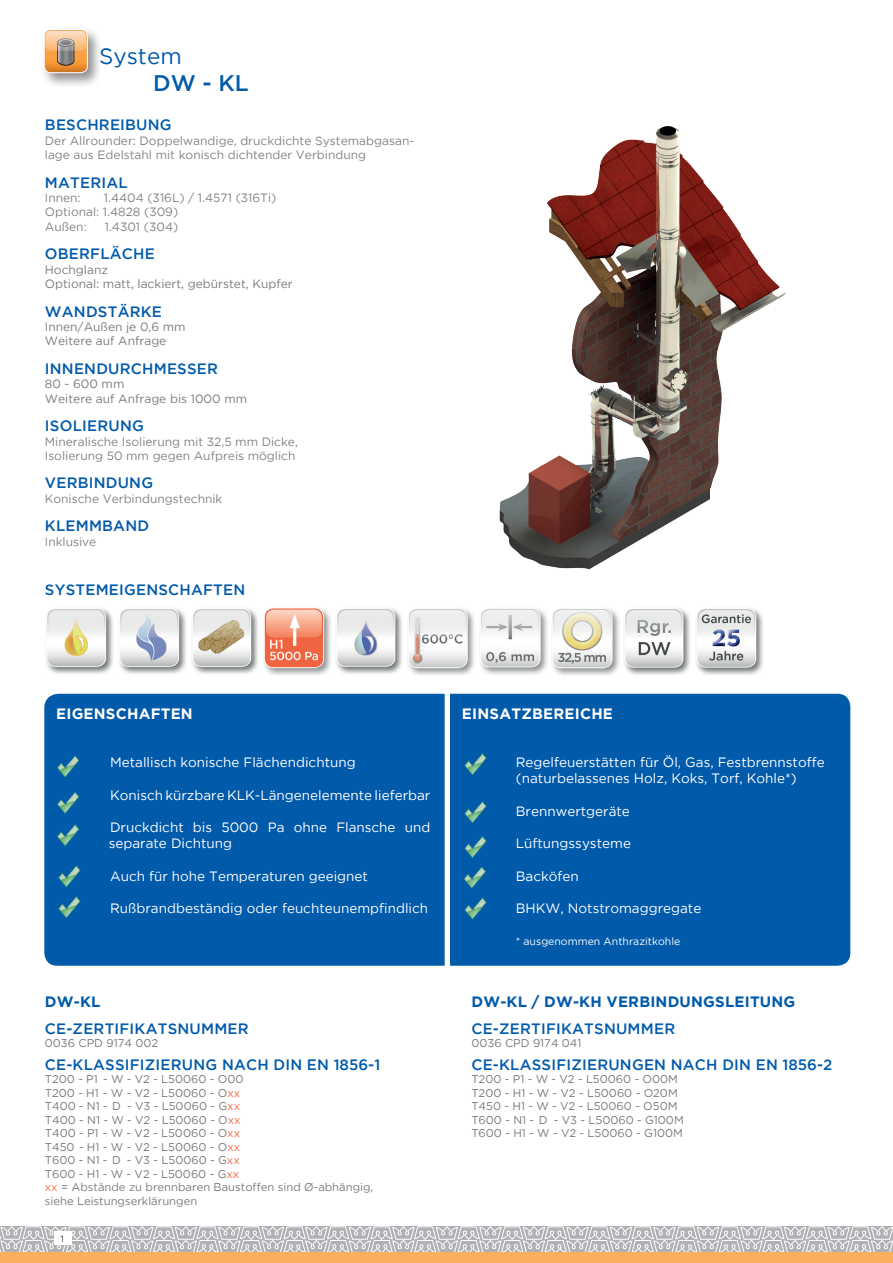
<style>
.page{position:relative;width:893px;height:1263px;background:#fff}
.page>*{position:absolute;margin:0;border:0;box-sizing:border-box;transform-origin:0 0}
.t1{font:22.5px "Gotham";color:#015aaa}
.t2{font:500 22.5px "Gotham";color:#015aaa}
.t3{font:500 15px "Gotham";letter-spacing:.015em;color:#015aaa}
.t4{font:700 15px "Gotham";letter-spacing:.015em;color:#015aaa}
.t5{font:700 15px "Gotham";letter-spacing:.015em;color:#fff}
.t6{font:13.5px/16.2px "Gotham";color:#fff}
.t7{font:12px/14.4px "Gotham";color:#808285}
.t8{font:12px/14.4px "Gotham";color:#787a7f}
.t9{font:11.25px/13.5px "Gotham";color:#787a7f}
.t10{font:10.5px "Gotham";color:#fff}
.t11{font:9px "Gotham";color:#231f20}
.s1{color:#f26640}
</style>
<div class="page">
<svg style="left:0;top:1226px;width:893px;height:26px;background:#c6c6c9"></svg>
<div style="left:54px;top:1231px;width:17px;height:14px;background:#fff"></div>
<div style="left:0;top:1252px;width:893px;height:11px;background:#faae5e"></div>
<div style="left:44px;top:694px;width:401px;height:272px;background:#015aaa"></div>
<div style="left:450px;top:694px;width:400px;height:272px;background:#015aaa"></div>
<div style="left:41px;top:27px;width:62px;height:62px;background:#231f20;opacity:.5"></div>
<div style="left:44px;top:29px;width:44px;height:44px;border:1px solid #fff;border-radius:7px"></div>
<svg style="left:44px;top:30px;width:43px;height:43px"></svg>
<svg style="left:45px;top:31px;width:41px;height:20px"></svg>
<svg style="left:57px;top:755px;width:22px;height:22px"></svg>
<svg style="left:57px;top:792px;width:22px;height:22px"></svg>
<svg style="left:57px;top:824px;width:22px;height:22px"></svg>
<svg style="left:464px;top:753px;width:23px;height:22px"></svg>
<img style="left:336px;top:608px;width:66px;height:66px">
<img style="left:696px;top:608px;width:67px;height:67px">
<img style="left:480px;top:608px;width:68px;height:67px">
<img style="left:46px;top:608px;width:67px;height:66px">
<img style="left:624px;top:608px;width:66px;height:67px">
<img style="left:552px;top:608px;width:68px;height:68px">
<img style="left:408px;top:608px;width:67px;height:67px">
<img style="left:192px;top:608px;width:66px;height:66px">
<img style="left:119px;top:608px;width:67px;height:66px">
<img style="left:264px;top:608px;width:67px;height:67px">
<img style="left:499px;top:126px;width:287px;height:444px">
<svg style="left:58px;top:865px;width:23px;height:22px"></svg>
<svg style="left:58px;top:896px;width:23px;height:22px"></svg>
<svg style="left:464px;top:867px;width:22px;height:22px"></svg>
<svg style="left:464px;top:836px;width:23px;height:22px"></svg>
<svg style="left:464px;top:801px;width:23px;height:22px"></svg>
<svg style="left:464px;top:897px;width:23px;height:22px"></svg>
<h1 class="t1" style="left:99px;top:42px;width:84px">System</h1>
<h1 class="t2" style="left:153px;top:69px;width:97px">DW - KL</h1>
<h2 class="t3" style="left:45px;top:115px;width:128px">BESCHREIBUNG</h2>
<p class="t7" style="left:45px;top:133px;width:371px">Der Allrounder: Doppelwandige, druckdichte Systemabgasan&shy;lage aus Edelstahl mit konisch dichtender Verbindung</p>
<h2 class="t3" style="left:45px;top:172px;width:84px">MATERIAL</h2>
<p class="t7" style="left:45px;top:190px;width:37px">Innen:</p>
<p class="t7" style="left:45px;top:190px;width:233px;text-indent:59px">1.4404 (316L) / 1.4571 (316Ti)<br>Optional: 1.4828 (309)<br>Außen:</p>
<p class="t7" style="left:105px;top:219px;width:75px">1.4301 (304)</p>
<h2 class="t3" style="left:45px;top:244px;width:111px">OBERFLÄCHE</h2>
<p class="t8" style="left:45px;top:262px;width:249px">Hochglanz<br>Optional: matt, lackiert, gebürstet, Kupfer</p>
<h2 class="t3" style="left:45px;top:301px;width:119px">WANDSTÄRKE</h2>
<p class="t8" style="left:45px;top:319px;width:142px">Innen/Außen je 0,6 mm<br>Weitere auf Anfrage</p>
<h2 class="t3" style="left:45px;top:359px;width:175px">INNENDURCHMESSER</h2>
<p class="t8" style="left:45px;top:376px;width:204px">80 - 600 mm<br>Weitere auf Anfrage bis 1000 mm</p>
<h2 class="t3" style="left:45px;top:416px;width:100px">ISOLIERUNG</h2>
<p class="t7" style="left:45px;top:434px;width:255px">Mineralische Isolierung mit 32,5 mm Dicke,<br>Isolierung 50 mm gegen Aufpreis möglich</p>
<h2 class="t3" style="left:45px;top:473px;width:110px">VERBINDUNG</h2>
<p class="t7" style="left:45px;top:491px;width:179px">Konische Verbindungstechnik</p>
<h2 class="t3" style="left:45px;top:516px;width:106px">KLEMMBAND</h2>
<p class="t7" style="left:45px;top:534px;width:53px">Inklusive</p>
<h2 class="t3" style="left:45px;top:579px;width:202px">SYSTEMEIGENSCHAFTEN</h2>
<h2 class="t5" style="left:56px;top:703px;width:138px">EIGENSCHAFTEN</h2>
<p class="t6" style="left:110px;top:754px;width:247px">Metallisch konische Flächendichtung</p>
<p class="t6" style="left:110px;top:786px;width:322px">Konisch kürzbare KLK-Längenelemente lieferbar</p>
<p class="t6" style="left:109px;top:819px;width:323px">Druckdicht bis 5000 Pa ohne Flansche und separate Dichtung</p>
<p class="t6" style="left:110px;top:867px;width:259px">Auch für hohe Temperaturen geeignet</p>
<p class="t6" style="left:110px;top:900px;width:320px">Rußbrandbeständig oder feuchteunempfindlich</p>
<h2 class="t4" style="left:45px;top:992px;width:57px">DW-KL</h2>
<h2 class="t3" style="left:45px;top:1019px;width:205px">CE-ZERTIFIKATSNUMMER</h2>
<p class="t9" style="left:45px;top:1036px;width:115px">0036 CPD 9174 002</p>
<h2 class="t3" style="left:45px;top:1055px;width:337px">CE-KLASSIFIZIERUNG NACH DIN EN 1856-1</h2>
<p class="t9" style="left:45px;top:1072px;width:330px">T200 - P1 - W - V2 - L50060 - O00<br>T200 - H1 - W - V2 - L50060 - O<span class="s1">xx<br></span>T400 - N1 - D - V3 - L50060 - G<span class="s1">xx<br></span>T400 - N1 - W - V2 - L50060 - O<span class="s1">xx<br></span>T400 - P1 - W - V2 - L50060 - O<span class="s1">xx<br></span>T450 - H1 - W - V2 - L50060 - O<span class="s1">xx<br></span>T600 - N1 - D - V3 - L50060 - G<span class="s1">xx<br></span>T600 - H1 - W - V2 - L50060 - G<span class="s1">xx<br>xx</span> = Abstände zu brennbaren Baustoffen sind Ø-abhängig, siehe Leistungserklärungen</p>
<p class="t11" style="left:61px;top:1233px;width:5px">1</p>
<h2 class="t5" style="left:462px;top:703px;width:153px">EINSATZBEREICHE</h2>
<p class="t6" style="left:516px;top:754px;width:310px">Regelfeuerstätten für Öl, Gas, Festbrennstoffe (naturbelassenes Holz, Koks, Torf, Kohle*)</p>
<p class="t6" style="left:516px;top:802px;width:116px">Brennwertgeräte</p>
<p class="t6" style="left:516px;top:835px;width:117px">Lüftungssysteme</p>
<p class="t6" style="left:516px;top:867px;width:64px">Backöfen</p>
<p class="t6" style="left:516px;top:900px;width:187px">BHKW, Notstromaggregate</p>
<p class="t10" style="left:516px;top:935px;width:166px">* ausgenommen Anthrazitkohle</p>
<h2 class="t4" style="left:471px;top:992px;width:325px">DW-KL / DW-KH VERBINDUNGSLEITUNG</h2>
<h2 class="t3" style="left:471px;top:1019px;width:205px">CE-ZERTIFIKATSNUMMER</h2>
<p class="t9" style="left:471px;top:1036px;width:112px">0036 CPD 9174 041</p>
<h2 class="t3" style="left:471px;top:1055px;width:362px">CE-KLASSIFIZIERUNGEN NACH DIN EN 1856-2</h2>
<p class="t9" style="left:471px;top:1072px;width:214px">T200 - P1 - W - V2 - L50060 - O00M<br>T200 - H1 - W - V2 - L50060 - O20M<br>T450 - H1 - W - V2 - L50060 - O50M<br>T600 - N1 - D - V3 - L50060 - G100M<br>T600 - H1 - W - V2 - L50060 - G100M</p>
</div>
